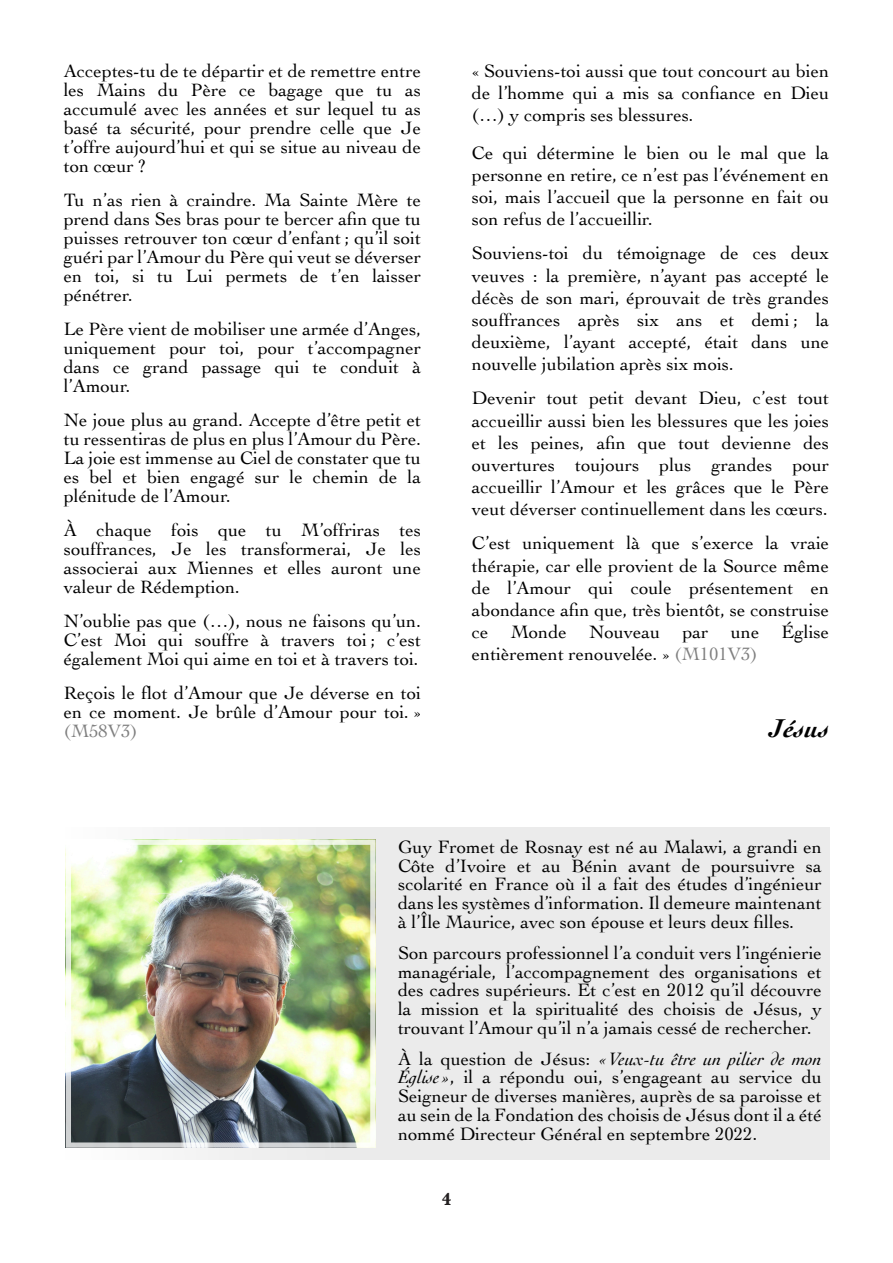
<style>
.page{position:relative;width:893px;height:1263px;background:#fff}
.page>*{position:absolute;margin:0;border:0;box-sizing:border-box;transform-origin:0 0}
.t1{font:italic 700 27px "Cochin";color:#000}
.t2{font:18.75px/19px "Cochin";color:#000;text-align:justify}
.t3{font:18.75px "Cochin";color:#808080}
.t4{font:700 expanded 18px "Baskerville URW";color:#231f20}
.s1{color:#808080}
.s2{font-style:italic}
</style>
<div class="page">
<div style="left:65px;top:827px;width:764px;height:332px;background:#ebebeb"></div>
<img style="left:66px;top:839px;width:309px;height:309px">
<p class="t2" style="left:64px;top:63px;width:359px">Acceptes-tu de te départir et de remettre entre les Mains du Père ce bagage que tu as accumulé avec les années et sur lequel tu as basé ta sécurité, pour prendre celle que Je t’offre aujourd’hui et qui se situe au niveau de ton cœur ?</p>
<p class="t2" style="left:64px;top:192px;width:359px">Tu n’as rien à craindre. Ma Sainte Mère te prend dans Ses bras pour te bercer afin que tu puisses retrouver ton cœur d’enfant ; qu’il soit guéri par l’Amour du Père qui veut se déverser en toi, si tu Lui permets de t’en laisser pénétrer.</p>
<p class="t2" style="left:64px;top:321px;width:359px">Le Père vient de mobiliser une armée d’Anges, uniquement pour toi, pour t’accompagner dans ce grand passage qui te conduit à l’Amour.</p>
<p class="t2" style="left:64px;top:412px;width:359px">Ne joue plus au grand. Accepte d’être petit et tu ressentiras de plus en plus l’Amour du Père.<br>La joie est immense au Ciel de constater que tu es bel et bien engagé sur le chemin de la plénitude de l’Amour.</p>
<p class="t2" style="left:64px;top:522px;width:359px">À chaque fois que tu M’offriras tes souffrances, Je les transformerai, Je les associerai aux Miennes et elles auront une valeur de Rédemption.</p>
<p class="t2" style="left:64px;top:613px;width:359px">N’oublie pas que (…), nous ne faisons qu’un.<br>C’est Moi qui souffre à travers toi ; c’est également Moi qui aime en toi et à travers toi.</p>
<p class="t2" style="left:64px;top:685px;width:359px">Reçois le flot d’Amour que Je déverse en toi en ce moment. Je brûle d’Amour pour toi. »</p>
<p class="t3" style="left:64px;top:724px;width:75px">(M58V3)</p>
<p class="t2" style="left:472px;top:62px;width:359px;line-height:22.2px">« Souviens-toi aussi que tout concourt au bien de l’homme qui a mis sa confiance en Dieu (…) y compris ses blessures.</p>
<p class="t2" style="left:472px;top:143px;width:359px;line-height:22.2px">Ce qui détermine le bien ou le mal que la personne en retire, ce n’est pas l’événement en soi, mais l’accueil que la personne en fait ou son refus de l’accueillir.</p>
<p class="t2" style="left:472px;top:244px;width:359px;line-height:22.2px">Souviens-toi du témoignage de ces deux veuves : la première, n’ayant pas accepté le décès de son mari, éprouvait de très grandes souffrances après six ans et demi ; la deuxième, l’ayant accepté, était dans une nouvelle jubilation après six mois.</p>
<p class="t2" style="left:472px;top:389px;width:359px;line-height:22.2px">Devenir tout petit devant Dieu, c’est tout accueillir aussi bien les blessures que les joies et les peines, afin que tout devienne des ouvertures toujours plus grandes pour accueillir l’Amour et les grâces que le Père veut déverser continuellement dans les cœurs.</p>
<p class="t2" style="left:472px;top:534px;width:359px;line-height:22.2px">C’est uniquement là que s’exerce la vraie thérapie, car elle provient de la Source même de l’Amour qui coule présentement en abondance afin que, très bientôt, se construise ce Monde Nouveau par une Église entièrement renouvelée. » <span class="s1">(M101V3)</span></p>
<h1 class="t1" style="left:769px;top:718px;width:62px">Jésus</h1>
<p class="t2" style="left:398px;top:839px;width:425px">Guy Fromet de Rosnay est né au Malawi, a grandi en Côte d’Ivoire et au Bénin avant de poursuivre sa scolarité en France où il a fait des études d’ingénieur dans les systèmes d’information. Il demeure maintenant à l’Île Maurice, avec son épouse et leurs deux filles.</p>
<p class="t2" style="left:398px;top:945px;width:425px">Son parcours professionnel l’a conduit vers l’ingénierie managériale, l’accompagnement des organisations et des cadres supérieurs. Et c’est en 2012 qu’il découvre la mission et la spiritualité des choisis de Jésus, y trouvant l’Amour qu’il n’a jamais cessé de rechercher.</p>
<p class="t2" style="left:398px;top:1051px;width:425px">À la question de Jésus: <span class="s2">« Veux-tu être un pilier de mon Église »</span>, il a répondu oui, s’engageant au service du Seigneur de diverses manières, auprès de sa paroisse et au sein de la Fondation des choisis de Jésus dont il a été nommé Directeur Général en septembre 2022.</p>
<p class="t4" style="left:442px;top:1191px;width:11px">4</p>
</div>
